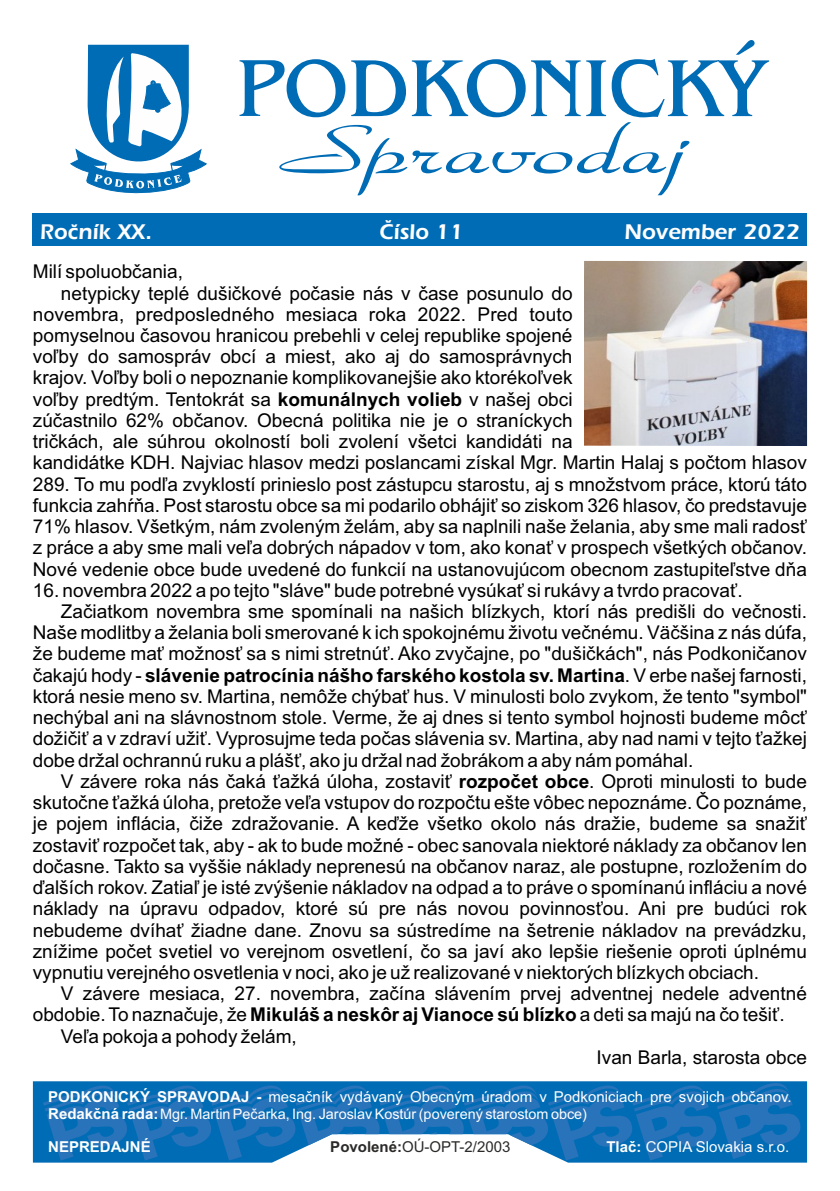
<style>
.page{position:relative;width:840px;height:1191px;background:#fff}
.page>*{position:absolute;margin:0;border:0;box-sizing:border-box;transform-origin:0 0}
.t1{font:900 22px "Erie";color:#fefefe}
.t2{font:19px "Arial";color:#000}
.t3{font:700 19px "Arial";color:#000}
.t4{font:15px "Arial";color:#fefefe}
.t5{font:15px "Arial";color:#2b2a29}
.t6{font:700 15px "Arial";color:#fefefe}
.t7{font:14.4px "Arial";color:#fefefe}
.s1{font-weight:700}
.s2{font-weight:400}
.s3{font-weight:700;font-size:15px}
</style>
<div class="page">
<div style="left:33px;top:214px;width:773px;height:32px;background:#006cb5"></div>
<svg style="left:33px;top:1081px;width:773px;height:81px;fill:#006cb5"></svg>
<svg style="left:43px;top:1082px;width:757px;height:78px;background:#297dbd"></svg>
<svg style="left:70px;top:45px;width:137px;height:149px"></svg>
<svg style="left:239px;top:40px;width:529px;height:155px"></svg>
<img style="left:584px;top:261px;width:222px;height:185px">
<p class="t1" style="left:40px;top:222px;width:114px">Ročník XX.</p>
<p class="t1" style="left:379px;top:222px;width:86px">Číslo 11</p>
<p class="t1" style="left:623px;top:222px;width:177px">November 2022</p>
<p class="t2" style="left:33px;top:264px;width:151px">Milí spoluobčania,</p>
<p class="t2" style="left:61px;top:286px;width:513px">netypicky teplé dušičkové počasie nás v čase posunulo do</p>
<p class="t2" style="left:33px;top:307px;width:541px">novembra, predposledného mesiaca roka 2022. Pred touto</p>
<p class="t2" style="left:33px;top:328px;width:541px">pomyselnou časovou hranicou prebehli v celej republike spojené</p>
<p class="t2" style="left:33px;top:349px;width:541px">voľby do samospráv obcí a miest, ako aj do samosprávnych</p>
<p class="t2" style="left:33px;top:370px;width:541px">krajov. Voľby boli o nepoznanie komplikovanejšie ako ktorékoľvek</p>
<p class="t2" style="left:33px;top:392px;width:541px">voľby predtým. Tentokrát sa <span class="s1">komunálnych volieb</span> v našej obci</p>
<p class="t2" style="left:33px;top:413px;width:541px">zúčastnilo 62% občanov. Obecná politika nie je o straníckych</p>
<p class="t2" style="left:33px;top:434px;width:541px">tričkách, ale súhrou okolností boli zvolení všetci kandidáti na</p>
<p class="t2" style="left:33px;top:455px;width:775px">kandidátke KDH. Najviac hlasov medzi poslancami získal Mgr. Martin Halaj s počtom hlasov</p>
<p class="t2" style="left:33px;top:477px;width:775px">289. To mu podľa zvyklostí prinieslo post zástupcu starostu, aj s množstvom práce, ktorú táto</p>
<p class="t2" style="left:33px;top:498px;width:775px">funkcia zahŕňa. Post starostu obce sa mi podarilo obhájiť so ziskom 326 hlasov, čo predstavuje</p>
<p class="t2" style="left:33px;top:519px;width:775px">71% hlasov. Všetkým, nám zvoleným želám, aby sa naplnili naše želania, aby sme mali radosť</p>
<p class="t2" style="left:33px;top:540px;width:775px">z práce a aby sme mali veľa dobrých nápadov v tom, ako konať v prospech všetkých občanov.</p>
<p class="t2" style="left:33px;top:561px;width:775px">Nové vedenie obce bude uvedené do funkcií na ustanovujúcom obecnom zastupiteľstve dňa</p>
<p class="t2" style="left:33px;top:583px;width:710px">16. novembra 2022 a po tejto "sláve" bude potrebné vysúkať si rukávy a tvrdo pracovať.</p>
<p class="t2" style="left:61px;top:604px;width:747px">Začiatkom novembra sme spomínali na našich blízkych, ktorí nás predišli do večnosti.</p>
<p class="t2" style="left:33px;top:625px;width:775px">Naše modlitby a želania boli smerované k ich spokojnému životu večnému. Väčšina z nás dúfa,</p>
<p class="t2" style="left:33px;top:646px;width:775px">že budeme mať možnosť sa s nimi stretnúť. Ako zvyčajne, po "dušičkách", nás Podkoničanov</p>
<p class="t3" style="left:33px;top:668px;width:775px"><span class="s2">čakajú hody -</span> slávenie patrocínia nášho farského kostola sv. Martina<span class="s2">. V erbe našej farnosti,</span></p>
<p class="t2" style="left:33px;top:689px;width:775px">ktorá nesie meno sv. Martina, nemôže chýbať hus. V minulosti bolo zvykom, že tento "symbol"</p>
<p class="t2" style="left:33px;top:710px;width:775px">nechýbal ani na slávnostnom stole. Verme, že aj dnes si tento symbol hojnosti budeme môcť</p>
<p class="t2" style="left:33px;top:731px;width:775px">dožičiť a v zdraví užiť. Vyprosujme teda počas slávenia sv. Martina, aby nad nami v tejto ťažkej</p>
<p class="t2" style="left:33px;top:753px;width:661px">dobe držal ochrannú ruku a plášť, ako ju držal nad žobrákom a aby nám pomáhal.</p>
<p class="t2" style="left:61px;top:774px;width:747px">V závere roka nás čaká ťažká úloha, zostaviť <span class="s1">rozpočet obce</span>. Oproti minulosti to bude</p>
<p class="t2" style="left:33px;top:795px;width:775px">skutočne ťažká úloha, pretože veľa vstupov do rozpočtu ešte vôbec nepoznáme. Čo poznáme,</p>
<p class="t2" style="left:33px;top:816px;width:775px">je pojem inflácia, čiže zdražovanie. A keďže všetko okolo nás dražie, budeme sa snažiť</p>
<p class="t2" style="left:33px;top:837px;width:775px">zostaviť rozpočet tak, aby - ak to bude možné - obec sanovala niektoré náklady za občanov len</p>
<p class="t2" style="left:33px;top:859px;width:775px">dočasne. Takto sa vyššie náklady neprenesú na občanov naraz, ale postupne, rozložením do</p>
<p class="t2" style="left:33px;top:880px;width:775px">ďalších rokov. Zatiaľ je isté zvýšenie nákladov na odpad a to práve o spomínanú infláciu a nové</p>
<p class="t2" style="left:33px;top:901px;width:775px">náklady na úpravu odpadov, ktoré sú pre nás novou povinnosťou. Ani pre budúci rok</p>
<p class="t2" style="left:33px;top:922px;width:775px">nebudeme dvíhať žiadne dane. Znovu sa sústredíme na šetrenie nákladov na prevádzku,</p>
<p class="t2" style="left:33px;top:944px;width:775px">znížime počet svetiel vo verejnom osvetlení, čo sa javí ako lepšie riešenie oproti úplnému</p>
<p class="t2" style="left:33px;top:965px;width:727px">vypnutiu verejného osvetlenia v noci, ako je už realizované v niektorých blízkych obciach.</p>
<p class="t2" style="left:61px;top:986px;width:747px">V závere mesiaca, 27. novembra, začína slávením prvej adventnej nedele adventné</p>
<p class="t2" style="left:33px;top:1007px;width:752px">obdobie. To naznačuje, že <span class="s1">Mikuláš a neskôr aj Vianoce sú blízko</span> a deti sa majú na čo tešiť.</p>
<p class="t2" style="left:61px;top:1028px;width:237px">Veľa pokoja a pohody želám,</p>
<p class="t2" style="left:596px;top:1050px;width:212px">Ivan Barla, starosta obce</p>
<p class="t4" style="left:48px;top:1091px;width:744px"><span class="s1">PODKONICKÝ SPRAVODAJ -</span> mesačník vydávaný Obecným úradom v Podkoniciach pre svojich občanov.</p>
<p class="t7" style="left:48px;top:1108px;width:540px"><span class="s3">Redakčná rada:</span>Mgr. Martin Pečarka, Ing. Jaroslav Kostúr (poverený starostom obce)</p>
<p class="t6" style="left:48px;top:1140px;width:104px">NEPREDAJNÉ</p>
<p class="t5" style="left:330px;top:1140px;width:181px"><span class="s1">Povolené:</span>OÚ-OPT-2/2003</p>
<p class="t4" style="left:606px;top:1140px;width:184px"><span class="s1">Tlač:</span> COPIA Slovakia s.r.o.</p>
</div>
